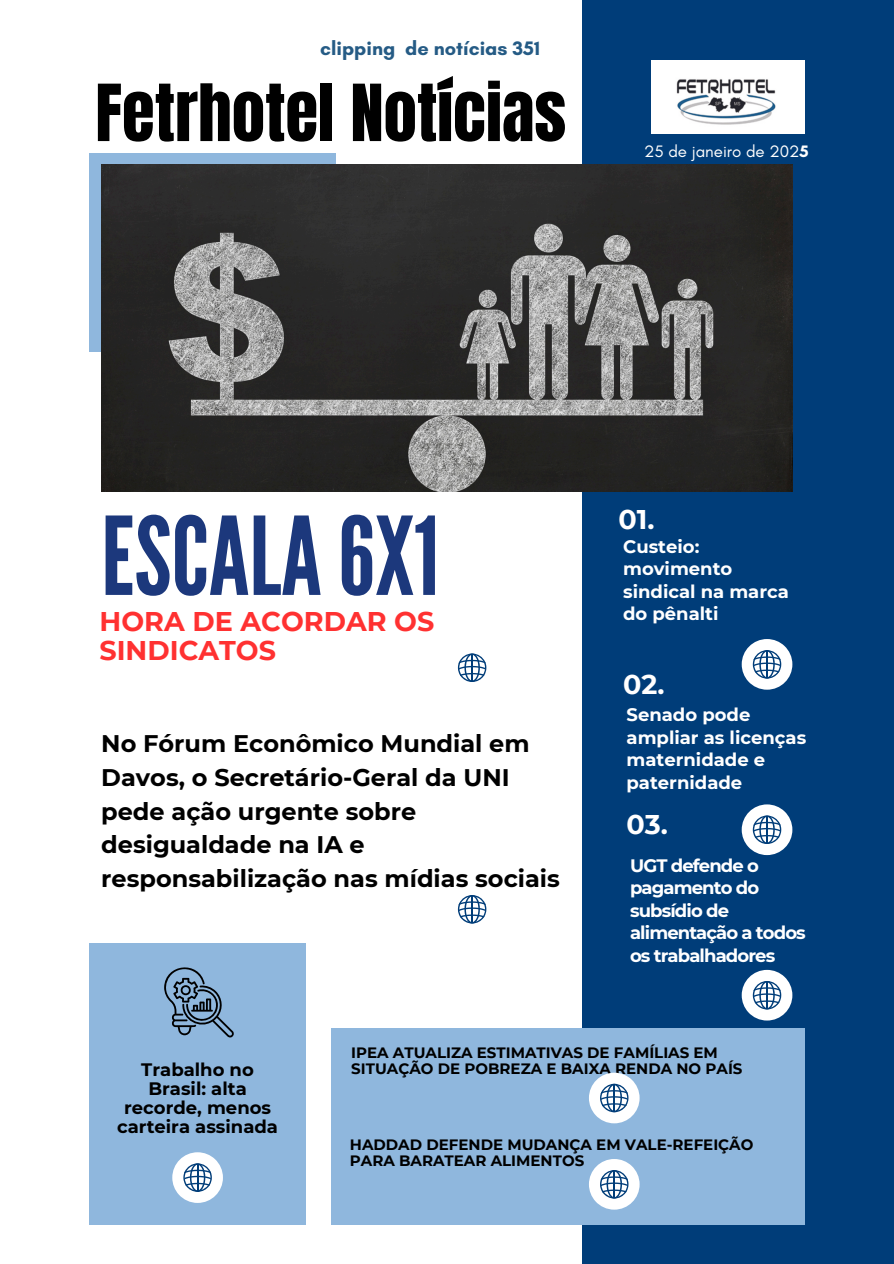
<style>
.page{position:relative;width:894px;height:1264px;background:#fff}
.page>*{position:absolute;margin:0;border:0;box-sizing:border-box;transform-origin:0 0}
.t1{font:108px "League Gothic";color:#1c387c}
.t2{font:66.9px "Anton";color:#000}
.t3{font:700 27px/29.2px "Montserrat";color:#ff3131}
.t4{font:700 27px "Montserrat";color:#fff}
.t5{font:700 24px/33.8px "Montserrat";color:#000}
.t6{font:700 19.8px "Glacial Indifference";color:#255b85}
.t7{font:700 18px/22.5px "Montserrat";color:#fff}
.t8{font:700 18px/22.5px "Montserrat";letter-spacing:-.05em;color:#fff}
.t9{font:700 18px/19.2px "Montserrat";color:#000;text-align:center}
.t10{font:16.8px "Glacial Indifference";color:#fff}
.t11{font:700 15px/15.8px "Montserrat";color:#000}
.s1{font-weight:700}
</style>
<div class="page">
<div style="left:581px;top:0;width:312px;height:1263px;background:#003d79"></div>
<div style="left:89px;top:154px;width:246px;height:198px;background:#8fb7dd"></div>
<img style="left:101px;top:164px;width:691px;height:328px">
<div style="left:89px;top:943px;width:217px;height:281px;background:#8fb7dd"></div>
<div style="left:331px;top:1028px;width:473px;height:196px;background:#8fb7dd"></div>
<svg style="left:164px;top:967px;width:70px;height:70px"></svg>
<img style="left:651px;top:61px;width:153px;height:73px">
<svg style="left:457px;top:895px;width:30px;height:29px"></svg>
<svg style="left:741px;top:639px;width:51px;height:50px"></svg>
<svg style="left:741px;top:804px;width:51px;height:51px"></svg>
<svg style="left:172px;top:1152px;width:51px;height:50px"></svg>
<svg style="left:589px;top:1072px;width:50px;height:51px"></svg>
<svg style="left:589px;top:1159px;width:50px;height:50px"></svg>
<svg style="left:457px;top:653px;width:30px;height:29px"></svg>
<svg style="left:741px;top:969px;width:51px;height:51px"></svg>
<h6 class="t6" style="left:320px;top:36px;width:221px">clipping de notícias 351</h6>
<h2 class="t2" style="left:95px;top:65px;width:472px">Fetrhotel Notícias</h2>
<p class="t10" style="left:644px;top:141px;width:166px">25 de janeiro de 202<span class="s1">5</span></p>
<h3 class="t1" style="left:101px;top:494px;width:339px">ESCALA6X1</h3>
<h3 class="t3" style="left:99px;top:606px;width:336px">HORA DE ACORDAR OS<br>SINDICATOS</h3>
<h3 class="t5" style="left:101px;top:726px;width:460px">No Fórum Econômico Mundial em<br>Davos, o Secretário-Geral da UNI pede ação urgente sobre desigualdade na IA e responsabilização nas mídias sociais</h3>
<p class="t4" style="left:618px;top:502px;width:37px">01.</p>
<h5 class="t7" style="left:623px;top:535px;width:167px">Custeio: movimento sindical na marca do pênalti</h5>
<h5 class="t4" style="left:623px;top:668px;width:43px">02.</h5>
<h5 class="t7" style="left:626px;top:703px;width:181px">Senado pode ampliar as licenças maternidade e paternidade</h5>
<h1 class="t4" style="left:626px;top:807px;width:43px">03.</h1>
<p class="t8" style="left:630px;top:854px;width:177px">UGT defende o pagamento do subsídio de alimentação a todos os trabalhadores</p>
<h3 class="t9" style="left:117px;top:1059px;width:162px">Trabalho no<br>Brasil: alta recorde, menos carteira assinada</h3>
<p class="t11" style="left:351px;top:1044px;width:392px">IPEA ATUALIZA ESTIMATIVAS DE FAMÍLIAS EM<br>SITUAÇÃO DE POBREZA E BAIXA RENDA NO PAÍS</p>
<h5 class="t11" style="left:350px;top:1136px;width:405px">HADDAD DEFENDE MUDANÇA EM VALE-REFEIÇÃO<br>PARA BARATEAR ALIMENTOS</h5>
</div>
